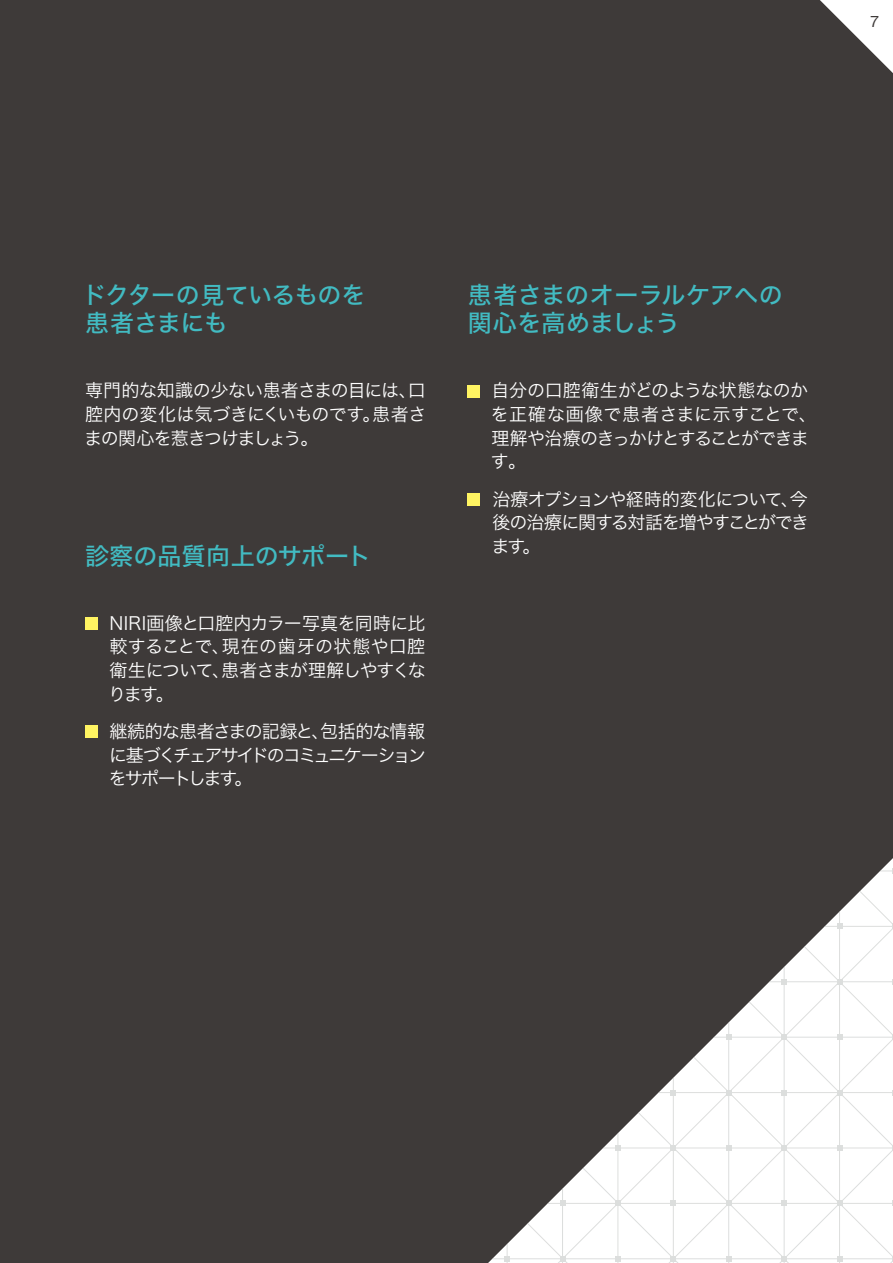
<style>
.page{position:relative;width:893px;height:1263px;background:#3e3a39}
.page>*{position:absolute;margin:0;border:0;box-sizing:border-box;transform-origin:0 0}
.t1{font:24px/28.8px "Hira Kaku Std N W5";letter-spacing:-.005em;color:#42bbc2}
.t2{font:24px/28.8px "Hira Kaku Std N W5";letter-spacing:.015em;color:#42bbc2}
.t3{font:18px/23.7px "Hira Kaku Std N W3";letter-spacing:-.055em;color:#fff;text-align:justify}
.t4{font:18px/23.7px "Hira Kaku Std N W3";letter-spacing:-.03em;color:#fff}
.t5{font:16.05px "N Haas Grotesk DS Pro 55 Rg";color:#3e3a39}
</style>
<div class="page">
<svg style="left:820px;top:0;width:73px;height:73px"></svg>
<div style="left:85px;top:617px;width:12px;height:13px;background:#fff462"></div>
<div style="left:85px;top:726px;width:12px;height:12px;background:#fff462"></div>
<div style="left:468px;top:385px;width:12px;height:12px;background:#fff462"></div>
<div style="left:468px;top:493px;width:12px;height:13px;background:#fff462"></div>
<svg style="left:488px;top:858px;width:405px;height:405px"></svg>
<p class="t5" style="left:870px;top:12px;width:10px">7</p>
<h1 class="t1" style="left:83px;top:280px;width:333px">ドクターの見ているものを　　患者さまにも</h1>
<p class="t3" style="left:84px;top:378px;width:344px">専門的な知識の少ない患者さまの目には、口腔内の変化は気づきにくいものです。患者さまの関心を惹きつけましょう。</p>
<h1 class="t1" style="left:85px;top:542px;width:288px">診察の品質向上のサポート</h1>
<p class="t3" style="left:108px;top:611px;width:319px">NIRI画像と口腔内カラー写真を同時に比較することで、現在の歯牙の状態や口腔衛生について、患者さまが理解しやすくなります。</p>
<p class="t3" style="left:109px;top:719px;width:319px">継続的な患者さまの記録と、包括的な情報に基づくチェアサイドのコミュニケーションをサポートします。</p>
<h1 class="t2" style="left:468px;top:280px;width:342px">患者さまのオーラルケアへの　関心を高めましょう</h1>
<p class="t4" style="left:491px;top:378px;width:328px">自分の口腔衛生がどのような状態なのかを正確な画像で患者さまに示すことで、理解や治療のきっかけとすることができます。</p>
<p class="t3" style="left:491px;top:487px;width:319px">治療オプションや経時的変化について、今後の治療に関する対話を増やすことができます。</p>
</div>
